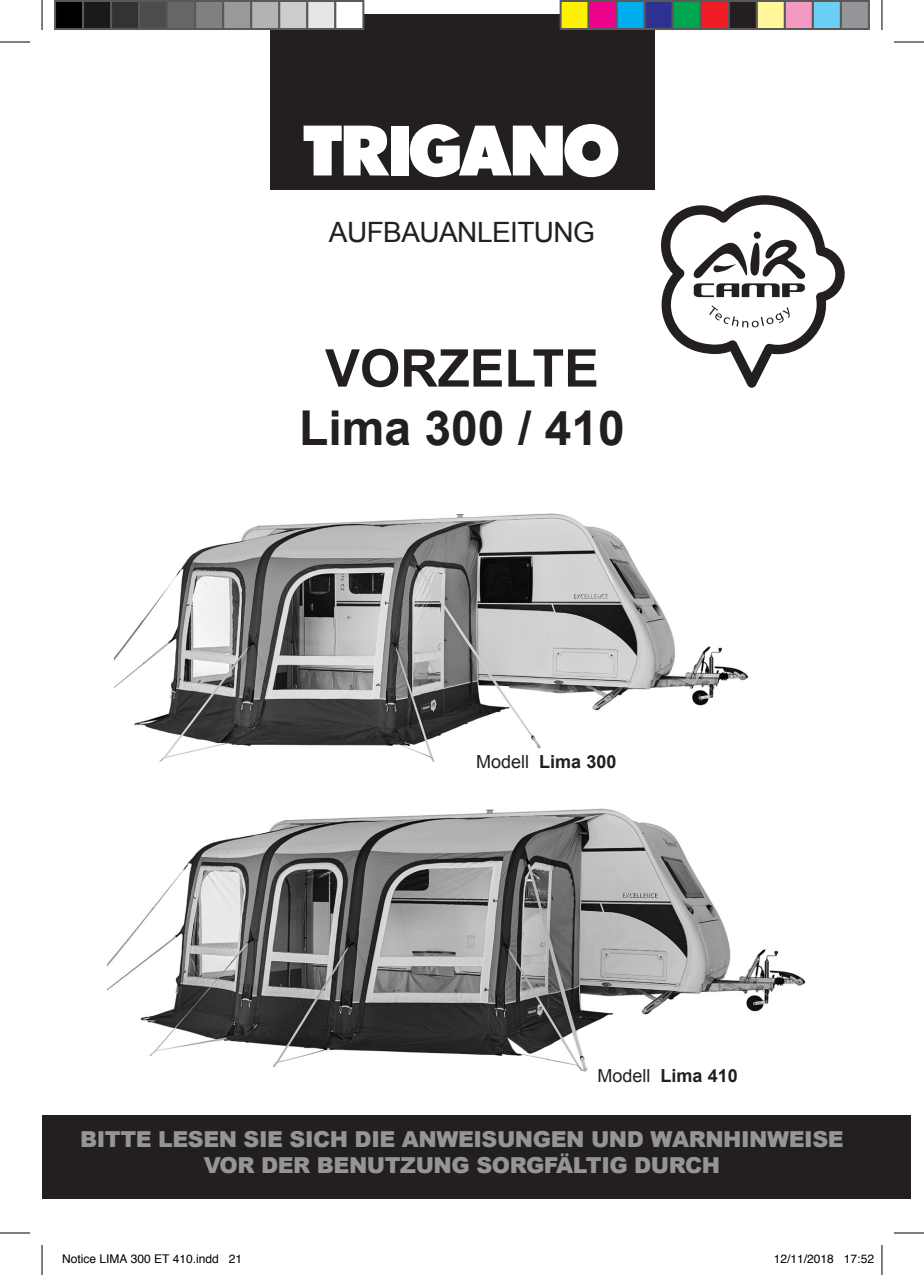
<style>
.page{position:relative;width:924px;height:1275px;background:#fff}
.page>*{position:absolute;margin:0;border:0;box-sizing:border-box;transform-origin:0 0}
.t1{font:700 52px "Arial";color:#231f20}
.t2{font:700 48px "Arial";color:#231f20}
.t3{font:28px "Arial";letter-spacing:-.02em;color:#231f20}
.t4{font:900 22px/26px "Arial";letter-spacing:-.02em;color:#939598;text-align:center}
.t5{font:700 18px "Arial";color:#231f20}
.t6{font:12px "Helvetica";color:#000}
.s1{font-weight:400}
</style>
<div class="page">
<div style="left:269px;top:14px;width:385px;height:175px;background:#231f20"></div>
<svg style="left:303px;top:126px;width:86px;height:49px"></svg>
<div style="left:390px;top:126px;width:18px;height:49px;background:#fff"></div>
<svg style="left:409px;top:124px;width:209px;height:53px"></svg>
<div style="left:42px;top:1115px;width:867px;height:83px;background:#231f20"></div>
<img style="left:115px;top:513px;width:634px;height:249px">
<img style="left:107px;top:808px;width:699px;height:264px">
<svg style="left:661px;top:195px;width:184px;height:193px"></svg>
<hr style="left:0;top:42px;width:30px;height:1px;background:#000">
<hr style="left:893px;top:42px;width:30px;height:1px;background:#000">
<hr style="left:0;top:1232px;width:30px;height:1px;background:#000">
<hr style="left:893px;top:1232px;width:30px;height:1px;background:#000">
<hr style="left:42px;top:0;width:1px;height:30px;background:#000">
<hr style="left:42px;top:1245px;width:1px;height:30px;background:#000">
<hr style="left:881px;top:0;width:1px;height:30px;background:#000">
<hr style="left:881px;top:1245px;width:1px;height:30px;background:#000">
<div style="left:55px;top:1px;width:28px;height:28px;background:#000"></div>
<div style="left:54px;top:0;width:30px;height:30px;border:2px solid #595959"></div>
<div style="left:83px;top:1px;width:28px;height:28px;background:#1a1a1a"></div>
<div style="left:82px;top:0;width:30px;height:30px;border:2px solid #595959"></div>
<div style="left:111px;top:1px;width:28px;height:28px;background:#333"></div>
<div style="left:110px;top:0;width:30px;height:30px;border:2px solid #595959"></div>
<div style="left:139px;top:1px;width:28px;height:28px;background:#4d4d4d"></div>
<div style="left:138px;top:0;width:30px;height:30px;border:2px solid #595959"></div>
<div style="left:167px;top:1px;width:28px;height:28px;background:#666"></div>
<div style="left:166px;top:0;width:30px;height:30px;border:2px solid #595959"></div>
<div style="left:195px;top:1px;width:28px;height:28px;background:#808080"></div>
<div style="left:194px;top:0;width:30px;height:30px;border:2px solid #595959"></div>
<div style="left:223px;top:1px;width:28px;height:28px;background:#999"></div>
<div style="left:222px;top:0;width:30px;height:30px;border:2px solid #595959"></div>
<div style="left:251px;top:1px;width:28px;height:28px;background:#b3b3b3"></div>
<div style="left:250px;top:0;width:30px;height:30px;border:2px solid #595959"></div>
<div style="left:279px;top:1px;width:28px;height:28px;background:#ccc"></div>
<div style="left:278px;top:0;width:30px;height:30px;border:2px solid #595959"></div>
<div style="left:307px;top:1px;width:28px;height:28px;background:#e6e6e6"></div>
<div style="left:306px;top:0;width:30px;height:30px;border:2px solid #595959"></div>
<div style="left:335px;top:1px;width:28px;height:28px;background:#fff"></div>
<div style="left:334px;top:0;width:30px;height:30px;border:2px solid #595959"></div>
<div style="left:560px;top:1px;width:28px;height:28px;background:#fff101"></div>
<div style="left:559px;top:0;width:30px;height:30px;border:2px solid #595959"></div>
<div style="left:588px;top:1px;width:28px;height:28px;background:#ed028c"></div>
<div style="left:587px;top:0;width:30px;height:30px;border:2px solid #595959"></div>
<div style="left:616px;top:1px;width:28px;height:28px;background:#00aeef"></div>
<div style="left:615px;top:0;width:30px;height:30px;border:2px solid #595959"></div>
<div style="left:644px;top:1px;width:28px;height:28px;background:#2e3092"></div>
<div style="left:643px;top:0;width:30px;height:30px;border:2px solid #595959"></div>
<div style="left:672px;top:1px;width:28px;height:28px;background:#00a54f"></div>
<div style="left:671px;top:0;width:30px;height:30px;border:2px solid #595959"></div>
<div style="left:700px;top:1px;width:28px;height:28px;background:#ee1d23"></div>
<div style="left:699px;top:0;width:30px;height:30px;border:2px solid #595959"></div>
<div style="left:728px;top:1px;width:28px;height:28px;background:#231f20"></div>
<div style="left:727px;top:0;width:30px;height:30px;border:2px solid #595959"></div>
<div style="left:756px;top:1px;width:28px;height:28px;background:#fff79a"></div>
<div style="left:755px;top:0;width:30px;height:30px;border:2px solid #595959"></div>
<div style="left:784px;top:1px;width:28px;height:28px;background:#f499c2"></div>
<div style="left:783px;top:0;width:30px;height:30px;border:2px solid #595959"></div>
<div style="left:812px;top:1px;width:28px;height:28px;background:#6bcff6"></div>
<div style="left:811px;top:0;width:30px;height:30px;border:2px solid #595959"></div>
<div style="left:840px;top:1px;width:28px;height:28px;background:#939598"></div>
<div style="left:839px;top:0;width:30px;height:30px;border:2px solid #595959"></div>
<p class="t3" style="left:329px;top:214px;width:267px">AUFBAUANLEITUNG</p>
<h1 class="t1" style="left:325px;top:334px;width:275px">VORZELTE</h1>
<h2 class="t2" style="left:299px;top:396px;width:327px">Lima 300 / 410</h2>
<p class="t5" style="left:476px;top:750px;width:142px"><span class="s1">Modell</span> Lima 300</p>
<p class="t5" style="left:597px;top:1063px;width:142px"><span class="s1">Modell</span> Lima 410</p>
<p class="t4" style="left:80px;top:1125px;width:764px">BITTE LESEN SIE SICH DIE ANWEISUNGEN UND WARNHINWEISE<br>VOR DER BENUTZUNG SORGFÄLTIG DURCH</p>
<p class="t6" style="left:62px;top:1249px;width:182px">Notice LIMA 300 ET 410.indd 21</p>
<p class="t6" style="left:773px;top:1249px;width:102px">12/11/2018 17:52</p>
</div>
